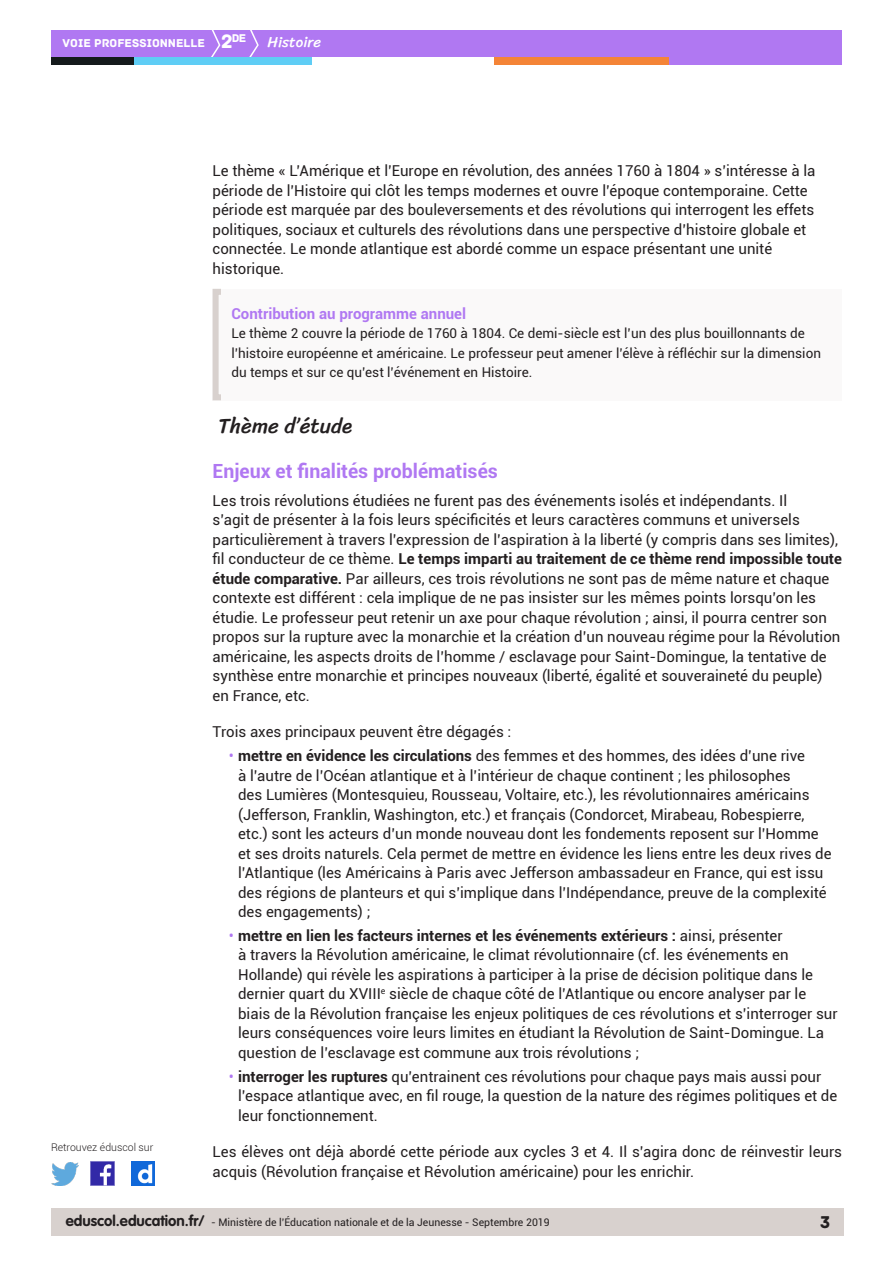
<style>
.page{position:relative;width:893px;height:1263px;background:#fff}
.page>*{position:absolute;margin:0;border:0;box-sizing:border-box;transform-origin:0 0}
._02_titre_1{font:21px "Sriracha";color:#231f20}
._03_titre_2{font:700 19.5px "Roboto";color:#b078f2}
.t1{font:18px "Archive";color:#231f20}
.Texte_courant{font:15px/19.5px "Roboto";color:#231f20}
._08_Titre_encadré{font:700 15px "Roboto";color:#b078f2}
.t2{font:15px "Sriracha";color:#fff}
._08_txt_encadré{font:13.5px/19.5px "Roboto";color:#231f20}
.t3{font:12px "Archive";color:#fff}
.t4{font:11.85px "Archive";color:#fff}
.t5{font:10.5px "Roboto";color:#231f20}
.t6{font:300 10.5px "Roboto";color:#231f20}
.s1{font-size:20.4px}
.s2{font-weight:700}
.s3{color:#b078f2}
.s4{font-family:"VAG Rounded Std";font-weight:700;font-size:15px}
</style>
<div class="page">
<div style="left:51px;top:1209px;width:792px;height:27px;background:#d8d1ce"></div>
<div style="left:51px;top:30px;width:791px;height:27px;background:#b078f2"></div>
<svg style="left:211px;top:30px;width:10px;height:27px"></svg>
<svg style="left:249px;top:30px;width:10px;height:27px"></svg>
<div style="left:133px;top:57px;width:179px;height:8px;background:#5fcdf5"></div>
<div style="left:51px;top:57px;width:82px;height:8px;background:#141a1c"></div>
<div style="left:667px;top:57px;width:175px;height:8px;background:#b078f2"></div>
<div style="left:494px;top:57px;width:175px;height:8px;background:#f48437"></div>
<img style="left:91px;top:1162px;width:23px;height:23px">
<img style="left:51px;top:1163px;width:28px;height:22px">
<img style="left:132px;top:1162px;width:22px;height:23px">
<div style="left:213px;top:289px;width:629px;height:111px;background:#faf9f9"></div>
<p class="t4" style="left:232px;top:31px;width:16px">de</p>
<p class="t3" style="left:63px;top:36px;width:171px">VOIE PROFESSIONNELLE <span class="s1">2</span></p>
<p class="t2" style="left:268px;top:33px;width:55px">Histoire</p>
<p class="Texte_courant" style="left:213px;top:160px;width:604px">Le thème « L’Amérique et l’Europe en révolution, des années 1760 à 1804 » s’intéresse à la période de l’Histoire qui clôt les temps modernes et ouvre l’époque contemporaine. Cette période est marquée par des bouleversements et des révolutions qui interrogent les effets politiques, sociaux et culturels des révolutions dans une perspective d’histoire globale et connectée. Le monde atlantique est abordé comme un espace présentant une unité historique.</p>
<p class="t6" style="left:51px;top:1140px;width:104px">Retrouvez éduscol sur</p>
<p class="_08_Titre_encadré" style="left:231px;top:303px;width:236px">Contribution au programme annuel</p>
<p class="_08_txt_encadré" style="left:231px;top:323px;width:591px">Le thème 2 couvre la période de 1760 à 1804. Ce demi-siècle est l’un des plus bouillonnants de l’histoire européenne et américaine. Le professeur peut amener l’élève à réfléchir sur la dimension du temps et sur ce qu’est l’événement en Histoire.</p>
<p class="_02_titre_1" style="left:219px;top:413px;width:135px">Thème d’étude</p>
<p class="_03_titre_2" style="left:213px;top:457px;width:287px">Enjeux et finalités problématisés</p>
<p class="Texte_courant" style="left:213px;top:490px;width:631px">Les trois révolutions étudiées ne furent pas des événements isolés et indépendants. Il<br>s’agit de présenter à la fois leurs spécificités et leurs caractères communs et universels particulièrement à travers l’expression de l’aspiration à la liberté (y compris dans ses limites), fil conducteur de ce thème. <span class="s2">Le temps imparti au traitement de ce thème rend impossible toute étude comparative.</span> Par ailleurs, ces trois révolutions ne sont pas de même nature et chaque contexte est différent : cela implique de ne pas insister sur les mêmes points lorsqu’on les étudie. Le professeur peut retenir un axe pour chaque révolution ; ainsi, il pourra centrer son propos sur la rupture avec la monarchie et la création d’un nouveau régime pour la Révolution américaine, les aspects droits de l’homme / esclavage pour Saint-Domingue, la tentative de synthèse entre monarchie et principes nouveaux (liberté, égalité et souveraineté du peuple) en France, etc.</p>
<p class="Texte_courant" style="left:213px;top:722px;width:300px">Trois axes principaux peuvent être dégagés :</p>
<p class="Texte_courant" style="left:238px;top:745px;width:595px;text-indent:-9px"><span class="s3">•</span> <span class="s2">mettre en évidence les circulations</span> des femmes et des hommes, des idées d’une rive<br>à l’autre de l’Océan atlantique et à l’intérieur de chaque continent ; les philosophes<br>des Lumières (Montesquieu, Rousseau, Voltaire, etc.), les révolutionnaires américains (Jefferson, Franklin, Washington, etc.) et français (Condorcet, Mirabeau, Robespierre, etc.) sont les acteurs d’un monde nouveau dont les fondements reposent sur l’Homme et ses droits naturels. Cela permet de mettre en évidence les liens entre les deux rives de l’Atlantique (les Américains à Paris avec Jefferson ambassadeur en France, qui est issu des régions de planteurs et qui s’implique dans l’Indépendance, preuve de la complexité des engagements) ;</p>
<p class="Texte_courant" style="left:238px;top:925px;width:601px;text-indent:-9px"><span class="s3">•</span> <span class="s2">mettre en lien les facteurs internes et les événements extérieurs :</span> ainsi, présenter<br>à travers la Révolution américaine, le climat révolutionnaire (cf. les événements en Hollande) qui révèle les aspirations à participer à la prise de décision politique dans le dernier quart du XVIII<sup>e</sup> siècle de chaque côté de l’Atlantique ou encore analyser par le biais de la Révolution française les enjeux politiques de ces révolutions et s’interroger sur leurs conséquences voire leurs limites en étudiant la Révolution de Saint-Domingue. La question de l’esclavage est commune aux trois révolutions ;</p>
<p class="Texte_courant" style="left:238px;top:1066px;width:601px;text-indent:-9px"><span class="s3">•</span> <span class="s2">interroger les ruptures</span> qu’entrainent ces révolutions pour chaque pays mais aussi pour l’espace atlantique avec, en fil rouge, la question de la nature des régimes politiques et de leur fonctionnement.</p>
<p class="Texte_courant" style="left:213px;top:1141px;width:631px">Les élèves ont déjà abordé cette période aux cycles 3 et 4. Il s’agira donc de réinvestir leurs acquis (Révolution française et Révolution américaine) pour les enrichir.</p>
<p class="t5" style="left:66px;top:1215px;width:485px"><span class="s4">eduscol.education.fr/</span> - Ministère de l’Éducation nationale et de la Jeunesse - Septembre 2019</p>
<p class="t1" style="left:820px;top:1211px;width:12px">3</p>
</div>
